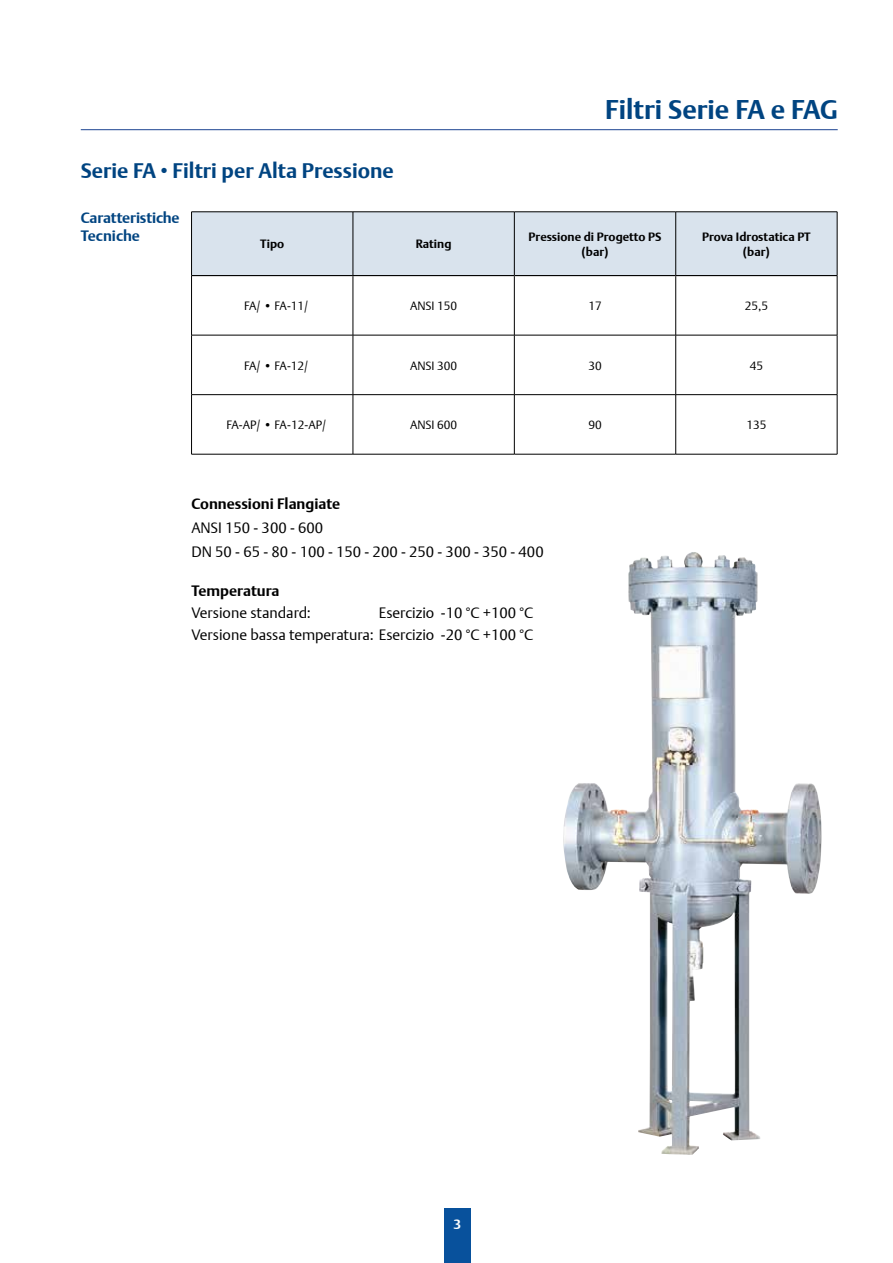
<style>
.page{position:relative;width:893px;height:1263px;background:#fff}
.page>*{position:absolute;margin:0;border:0;box-sizing:border-box;transform-origin:0 0}
.t1{font:700 27px "DTL Argo T";color:#004481}
.t2{font:700 21px "DTL Argo T";color:#004481}
.t3{font:15px/23.7px "DTL Argo T Light";color:#000}
.t4{font:700 15px "DTL Argo T";color:#000}
.t5{font:700 15px/18px "DTL Argo T";letter-spacing:-.01em;color:#004481}
.t6{font:700 13.5px "DTL Argo T";color:#fff}
.t7{font:12px "DTL Argo T Light";color:#000}
.t8{font:700 12px/14.4px "DTL Argo T";color:#000;text-align:center}
.s1{font-family:"Arial";font-weight:400}
</style>
<div class="page">
<div style="left:444px;top:1209px;width:26px;height:54px;background:#08519c"></div>
<hr style="left:81px;top:129px;width:757px;height:1px;background:#1b4391">
<img style="left:563px;top:554px;width:259px;height:601px">
<div style="left:192px;top:213px;width:645px;height:62px;background:#d9e3ed"></div>
<hr style="left:191px;top:276px;width:1px;height:59px;background:#000">
<hr style="left:353px;top:276px;width:1px;height:59px;background:#000">
<hr style="left:514px;top:276px;width:1px;height:59px;background:#000">
<hr style="left:675px;top:276px;width:1px;height:59px;background:#000">
<hr style="left:837px;top:276px;width:1px;height:59px;background:#000">
<hr style="left:191px;top:335px;width:162px;height:1px;background:#000">
<hr style="left:191px;top:335px;width:1px;height:59px;background:#000">
<hr style="left:353px;top:335px;width:161px;height:1px;background:#000">
<hr style="left:353px;top:335px;width:1px;height:59px;background:#000">
<hr style="left:514px;top:335px;width:162px;height:1px;background:#000">
<hr style="left:514px;top:335px;width:1px;height:59px;background:#000">
<hr style="left:676px;top:335px;width:161px;height:1px;background:#000">
<hr style="left:675px;top:335px;width:1px;height:59px;background:#000">
<hr style="left:837px;top:335px;width:1px;height:59px;background:#000">
<hr style="left:191px;top:394px;width:162px;height:1px;background:#000">
<hr style="left:191px;top:395px;width:1px;height:59px;background:#000">
<hr style="left:353px;top:394px;width:161px;height:1px;background:#000">
<hr style="left:353px;top:395px;width:1px;height:59px;background:#000">
<hr style="left:353px;top:454px;width:161px;height:1px;background:#000">
<hr style="left:514px;top:394px;width:162px;height:1px;background:#000">
<hr style="left:514px;top:395px;width:1px;height:59px;background:#000">
<hr style="left:676px;top:394px;width:161px;height:1px;background:#000">
<hr style="left:675px;top:395px;width:1px;height:59px;background:#000">
<hr style="left:837px;top:395px;width:1px;height:59px;background:#000">
<hr style="left:191px;top:454px;width:162px;height:1px;background:#000">
<hr style="left:514px;top:454px;width:162px;height:1px;background:#000">
<hr style="left:676px;top:454px;width:161px;height:1px;background:#000">
<hr style="left:191px;top:212px;width:162px;height:1px;background:#000">
<hr style="left:191px;top:212px;width:1px;height:64px;background:#000">
<hr style="left:353px;top:212px;width:161px;height:1px;background:#000">
<hr style="left:353px;top:212px;width:1px;height:63px;background:#000">
<hr style="left:514px;top:212px;width:162px;height:1px;background:#000">
<hr style="left:514px;top:212px;width:1px;height:63px;background:#000">
<hr style="left:676px;top:212px;width:161px;height:1px;background:#000">
<hr style="left:675px;top:212px;width:1px;height:63px;background:#000">
<hr style="left:837px;top:212px;width:1px;height:64px;background:#000">
<hr style="left:192px;top:275px;width:161px;height:1px;background:#000">
<hr style="left:353px;top:275px;width:161px;height:1px;background:#000">
<hr style="left:514px;top:275px;width:162px;height:1px;background:#000">
<hr style="left:676px;top:275px;width:161px;height:1px;background:#000">
<h2 class="t2" style="left:81px;top:158px;width:315px">Serie FA <span class="s1">•</span> Filtri per Alta Pressione</h2>
<h1 class="t1" style="left:605px;top:94px;width:234px">Filtri Serie FA e FAG</h1>
<p class="t5" style="left:81px;top:209px;width:100px">Caratteristiche<br>Tecniche</p>
<p class="t8" style="left:260px;top:237px;width:26px">Tipo</p>
<p class="t8" style="left:416px;top:237px;width:37px">Rating</p>
<p class="t8" style="left:529px;top:230px;width:134px">Pressione di Progetto PS (bar)</p>
<p class="t8" style="left:702px;top:230px;width:110px">Prova Idrostatica PT (bar)</p>
<p class="t7" style="left:244px;top:299px;width:66px">FA/ • FA-11/</p>
<p class="t7" style="left:410px;top:299px;width:49px">ANSI 150</p>
<p class="t7" style="left:588px;top:299px;width:15px">17</p>
<p class="t7" style="left:745px;top:299px;width:25px">25,5</p>
<p class="t7" style="left:244px;top:358px;width:66px">FA/ • FA-12/</p>
<p class="t7" style="left:410px;top:358px;width:49px">ANSI 300</p>
<p class="t7" style="left:588px;top:358px;width:15px">30</p>
<p class="t7" style="left:750px;top:358px;width:15px">45</p>
<p class="t7" style="left:226px;top:418px;width:101px">FA-AP/ • FA-12-AP/</p>
<p class="t7" style="left:410px;top:418px;width:49px">ANSI 600</p>
<p class="t7" style="left:588px;top:418px;width:15px">90</p>
<p class="t7" style="left:746px;top:418px;width:22px">135</p>
<p class="t4" style="left:191px;top:495px;width:150px">Connessioni Flangiate</p>
<p class="t3" style="left:191px;top:516px;width:354px">ANSI 150 - 300 - 600<br>DN 50 - 65 - 80 - 100 - 150 - 200 - 250 - 300 - 350 - 400</p>
<p class="t4" style="left:191px;top:582px;width:90px">Temperatura</p>
<p class="t3" style="left:191px;top:601px;width:121px">Versione standard:</p>
<p class="t3" style="left:191px;top:602px;width:343px;line-height:22.2px;text-align:right">Esercizio -10 °C +100 °C<br>Versione bassa temperatura: Esercizio -20 °C +100 °C</p>
<p class="t6" style="left:454px;top:1216px;width:9px">3</p>
</div>
